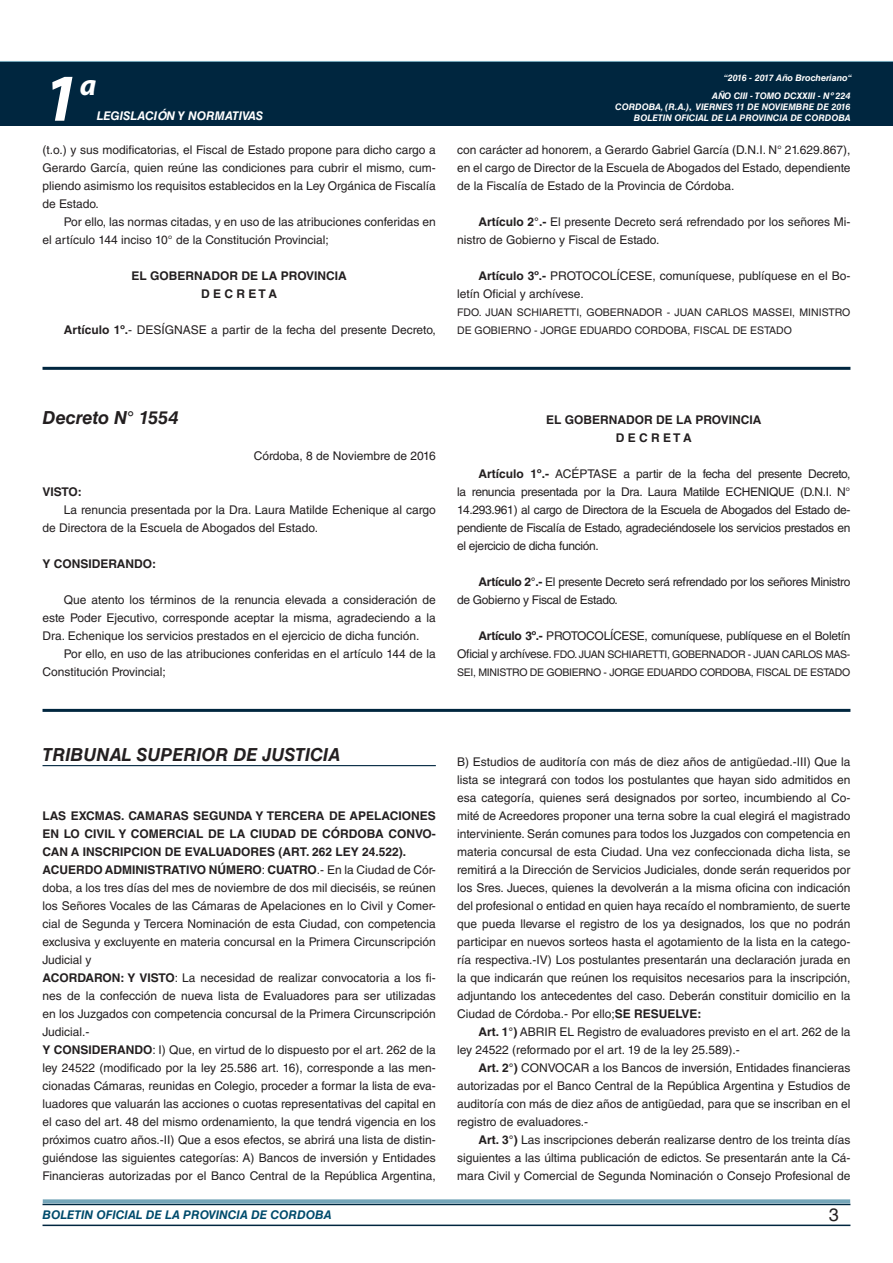
<style>
.page{position:relative;width:893px;height:1263px;background:#fff}
.page>*{position:absolute;margin:0;border:0;box-sizing:border-box;transform-origin:0 0}
.t1{font:italic 700 67.5px "Myriad Pro";color:#fff}
.t2{font:italic 700 30px "Myriad Pro";color:#fff}
.NOMBRE_DE_MINISTERIO{font:italic 700 18px "Helvetica LT Std";color:#231f20}
.DOC__N{font:italic 700 18px "Helvetica LT Std";color:#231f20}
.t3{font:18px "Helvetica LT Std";color:#231f20}
.TEXTO_BASE{font:12px/18px "Helvetica LT Std";color:#231f20;text-align:justify}
.TEXTO_BASE-2{font:700 12px/18px "Helvetica LT Std";color:#231f20;text-align:justify}
.TEXTO_BASE-3{font:12px/18px "Helvetica LT Std";letter-spacing:-.025em;color:#231f20}
.t4{font:italic 700 12px "Helvetica LT Std";color:#004b6c}
.t5{font:italic 700 12px "Helvetica LT Std";color:#fff}
.TEXTO_BASE-4{font:10.5px/18px "Helvetica LT Std";letter-spacing:-.025em;color:#231f20}
.FIRMA{font:10.5px/18px "Helvetica LT Std";color:#231f20}
.t6{font:italic 700 9px/10.8px "Helvetica LT Std";color:#fff;text-align:right}
.s1{font-weight:700}
.s2{font-size:12px}
</style>
<div class="page">
<div style="left:0;top:61px;width:893px;height:6px;background:#73a5b8"></div>
<div style="left:0;top:62px;width:893px;height:64px;background:#00263f"></div>
<hr style="left:43px;top:1224px;width:807px;height:2px;background:#00263f">
<div style="left:42px;top:1198px;width:809px;height:8px;background:#fff;opacity:.75"></div>
<hr style="left:43px;top:367px;width:807px;height:3px;background:#00263f">
<hr style="left:43px;top:709px;width:807px;height:3px;background:#00263f">
<hr style="left:43px;top:765px;width:393px;height:1px;background:#00263f">
<h1 class="t1" style="left:43px;top:54px;width:38px">1</h1>
<h2 class="t2" style="left:80px;top:66px;width:18px">a</h2>
<p class="t5" style="left:97px;top:109px;width:168px">LEGISLACIÓN Y NORMATIVAS</p>
<p class="TEXTO_BASE" style="left:43px;top:141px;width:395px">(t.o.) y sus modificatorias, el Fiscal de Estado propone para dicho cargo a Gerardo García, quien reúne las condiciones para cubrir el mismo, cum&shy;pliendo asimismo los requisitos establecidos en la Ley Orgánica de Fiscalía de Estado.</p>
<p class="TEXTO_BASE" style="left:43px;top:213px;width:395px;text-indent:21px">Por ello, las normas citadas, y en uso de las atribuciones conferidas en el artículo 144 inciso 10° de la Constitución Provincial;</p>
<p class="TEXTO_BASE-2" style="left:132px;top:266px;width:217px">EL GOBERNADOR DE LA PROVINCIA</p>
<p class="TEXTO_BASE-2" style="left:201px;top:284px;width:78px">D E C R E T A</p>
<p class="TEXTO_BASE" style="left:64px;top:321px;width:374px"><span class="s1">Artículo 1º.</span>- DESÍGNASE a partir de la fecha del presente Decreto,</p>
<p class="t6" style="left:724px;top:72px;width:130px">“2016 - 2017 Año Brocheriano“</p>
<p class="t6" style="left:615px;top:91px;width:237px">AÑO CIII - TOMO DCXXIII - Nº 224<br>CORDOBA, (R.A.), VIERNES 11 DE NOVIEMBRE DE 2016<br>BOLETIN OFICIAL DE LA PROVINCIA DE CORDOBA</p>
<p class="TEXTO_BASE" style="left:457px;top:141px;width:395px">con carácter ad honorem, a Gerardo Gabriel García (D.N.I. N° 21.629.867), en el cargo de Director de la Escuela de Abogados del Estado, dependiente de la Fiscalía de Estado de la Provincia de Córdoba.</p>
<p class="TEXTO_BASE" style="left:457px;top:213px;width:395px;text-indent:21px"><span class="s1">Artículo 2°.-</span> El presente Decreto será refrendado por los señores Mi&shy;nistro de Gobierno y Fiscal de Estado.</p>
<p class="TEXTO_BASE" style="left:457px;top:267px;width:395px;text-indent:21px"><span class="s1">Artículo 3º.-</span> PROTOCOLÍCESE, comuníquese, publíquese en el Bo&shy;letín Oficial y archívese.</p>
<p class="FIRMA" style="left:457px;top:303px;width:395px">FDO. JUAN SCHIARETTI, GOBERNADOR - JUAN CARLOS MASSEI, MINISTRO<br>DE GOBIERNO - JORGE EDUARDO CORDOBA, FISCAL DE ESTADO</p>
<p class="DOC__N" style="left:43px;top:406px;width:137px">Decreto N° 1554</p>
<p class="TEXTO_BASE" style="left:254px;top:447px;width:183px">Córdoba, 8 de Noviembre de 2016</p>
<p class="TEXTO_BASE-2" style="left:43px;top:482px;width:41px">VISTO:</p>
<p class="TEXTO_BASE" style="left:43px;top:501px;width:395px;text-indent:21px">La renuncia presentada por la Dra. Laura Matilde Echenique al cargo de Directora de la Escuela de Abogados del Estado.</p>
<p class="TEXTO_BASE-2" style="left:43px;top:554px;width:115px">Y CONSIDERANDO:</p>
<p class="TEXTO_BASE" style="left:43px;top:591px;width:395px;text-indent:21px">Que atento los términos de la renuncia elevada a consideración de este Poder Ejecutivo, corresponde aceptar la misma, agradeciendo a la Dra. Echenique los servicios prestados en el ejercicio de dicha función.</p>
<p class="TEXTO_BASE" style="left:43px;top:645px;width:395px;text-indent:21px">Por ello, en uso de las atribuciones conferidas en el artículo 144 de la<br>Constitución Provincial;</p>
<p class="TEXTO_BASE-2" style="left:546px;top:410px;width:217px">EL GOBERNADOR DE LA PROVINCIA</p>
<p class="TEXTO_BASE-2" style="left:616px;top:428px;width:78px">D E C R E T A</p>
<p class="TEXTO_BASE" style="left:457px;top:465px;width:395px;text-indent:21px"><span class="s1">Artículo 1º.-</span> ACÉPTASE a partir de la fecha del presente Decreto, la renuncia presentada por la Dra. Laura Matilde ECHENIQUE (D.N.I. N° 14.293.961) al cargo de Directora de la Escuela de Abogados del Estado de&shy;pendiente de Fiscalía de Estado, agradeciéndosele los servicios prestados en el ejercicio de dicha función.</p>
<p class="TEXTO_BASE-3" style="left:457px;top:573px;width:395px;text-indent:21px"><span class="s1">Artículo 2°.-</span> El presente Decreto será refrendado por los señores Ministro de Gobierno y Fiscal de Estado.</p>
<p class="TEXTO_BASE-3" style="left:478px;top:627px;width:374px"><span class="s1">Artículo 3º.-</span> PROTOCOLÍCESE, comuníquese, publíquese en el Boletín</p>
<p class="TEXTO_BASE-4" style="left:457px;top:645px;width:395px"><span class="s2">Oficial y archívese.</span> FDO. JUAN SCHIARETTI, GOBERNADOR - JUAN CARLOS MAS-<br>SEI, MINISTRO DE GOBIERNO - JORGE EDUARDO CORDOBA, FISCAL DE ESTADO</p>
<p class="NOMBRE_DE_MINISTERIO" style="left:43px;top:743px;width:299px">TRIBUNAL SUPERIOR DE JUSTICIA</p>
<p class="TEXTO_BASE-2" style="left:43px;top:806px;width:395px">LAS EXCMAS. CAMARAS SEGUNDA Y TERCERA DE APELACIONES EN LO CIVIL Y COMERCIAL DE LA CIUDAD DE CÓRDOBA CONVO-CAN A INSCRIPCION DE EVALUADORES (ART. 262 LEY 24.522).</p>
<p class="TEXTO_BASE" style="left:43px;top:861px;width:395px"><span class="s1">ACUERDO ADMINISTRATIVO NÚMERO</span>: <span class="s1">CUATRO</span>.- En la Ciudad de Cór&shy;doba, a los tres días del mes de noviembre de dos mil dieciséis, se reúnen los Señores Vocales de las Cámaras de Apelaciones en lo Civil y Comer&shy;cial de Segunda y Tercera Nominación de esta Ciudad, con competencia exclusiva y excluyente en materia concursal en la Primera Circunscripción Judicial y</p>
<p class="TEXTO_BASE" style="left:43px;top:969px;width:395px"><span class="s1">ACORDARON: Y VISTO</span>: La necesidad de realizar convocatoria a los fi&shy;nes de la confección de nueva lista de Evaluadores para ser utilizadas en los Juzgados con competencia concursal de la Primera Circunscripción Judicial.-</p>
<p class="TEXTO_BASE" style="left:43px;top:1041px;width:395px"><span class="s1">Y CONSIDERANDO</span>: I) Que, en virtud de lo dispuesto por el art. 262 de la ley 24522 (modificado por la ley 25.586 art. 16), corresponde a las men&shy;cionadas Cámaras, reunidas en Colegio, proceder a formar la lista de eva&shy;luadores que valuarán las acciones o cuotas representativas del capital en el caso del art. 48 del mismo ordenamiento, la que tendrá vigencia en los próximos cuatro años.-II) Que a esos efectos, se abrirá una lista de distin&shy;guiéndose las siguientes categorías: A) Bancos de inversión y Entidades Financieras autorizadas por el Banco Central de la República Argentina,</p>
<p class="TEXTO_BASE" style="left:457px;top:753px;width:395px">B) Estudios de auditoría con más de diez años de antigüedad.-III) Que la lista se integrará con todos los postulantes que hayan sido admitidos en esa categoría, quienes será designados por sorteo, incumbiendo al Co&shy;mité de Acreedores proponer una terna sobre la cual elegirá el magistrado interviniente. Serán comunes para todos los Juzgados con competencia en materia concursal de esta Ciudad. Una vez confeccionada dicha lista, se remitirá a la Dirección de Servicios Judiciales, donde serán requeridos por los Sres. Jueces, quienes la devolverán a la misma oficina con indicación del profesional o entidad en quien haya recaído el nombramiento, de suerte que pueda llevarse el registro de los ya designados, los que no podrán participar en nuevos sorteos hasta el agotamiento de la lista en la catego&shy;ría respectiva.-IV) Los postulantes presentarán una declaración jurada en la que indicarán que reúnen los requisitos necesarios para la inscripción, adjuntando los antecedentes del caso. Deberán constituir domicilio en la Ciudad de Córdoba.- Por ello;<span class="s1">SE RESUELVE:</span></p>
<p class="TEXTO_BASE" style="left:457px;top:1023px;width:395px;text-indent:21px"><span class="s1">Art. 1°)</span> ABRIR EL Registro de evaluadores previsto en el art. 262 de la ley 24522 (reformado por el art. 19 de la ley 25.589).-</p>
<p class="TEXTO_BASE" style="left:457px;top:1059px;width:395px;text-indent:21px"><span class="s1">Art. 2°)</span> CONVOCAR a los Bancos de inversión, Entidades financieras autorizadas por el Banco Central de la República Argentina y Estudios de auditoría con más de diez años de antigüedad, para que se inscriban en el registro de evaluadores.-</p>
<p class="TEXTO_BASE" style="left:457px;top:1131px;width:395px;text-indent:21px"><span class="s1">Art. 3°)</span> Las inscripciones deberán realizarse dentro de los treinta días siguientes a las última publicación de edictos. Se presentarán ante la Cá&shy;mara Civil y Comercial de Segunda Nominación o Consejo Profesional de</p>
<p class="t4" style="left:43px;top:1208px;width:290px">BOLETIN OFICIAL DE LA PROVINCIA DE CORDOBA</p>
<h3 class="t3" style="left:829px;top:1204px;width:12px">3</h3>
</div>
